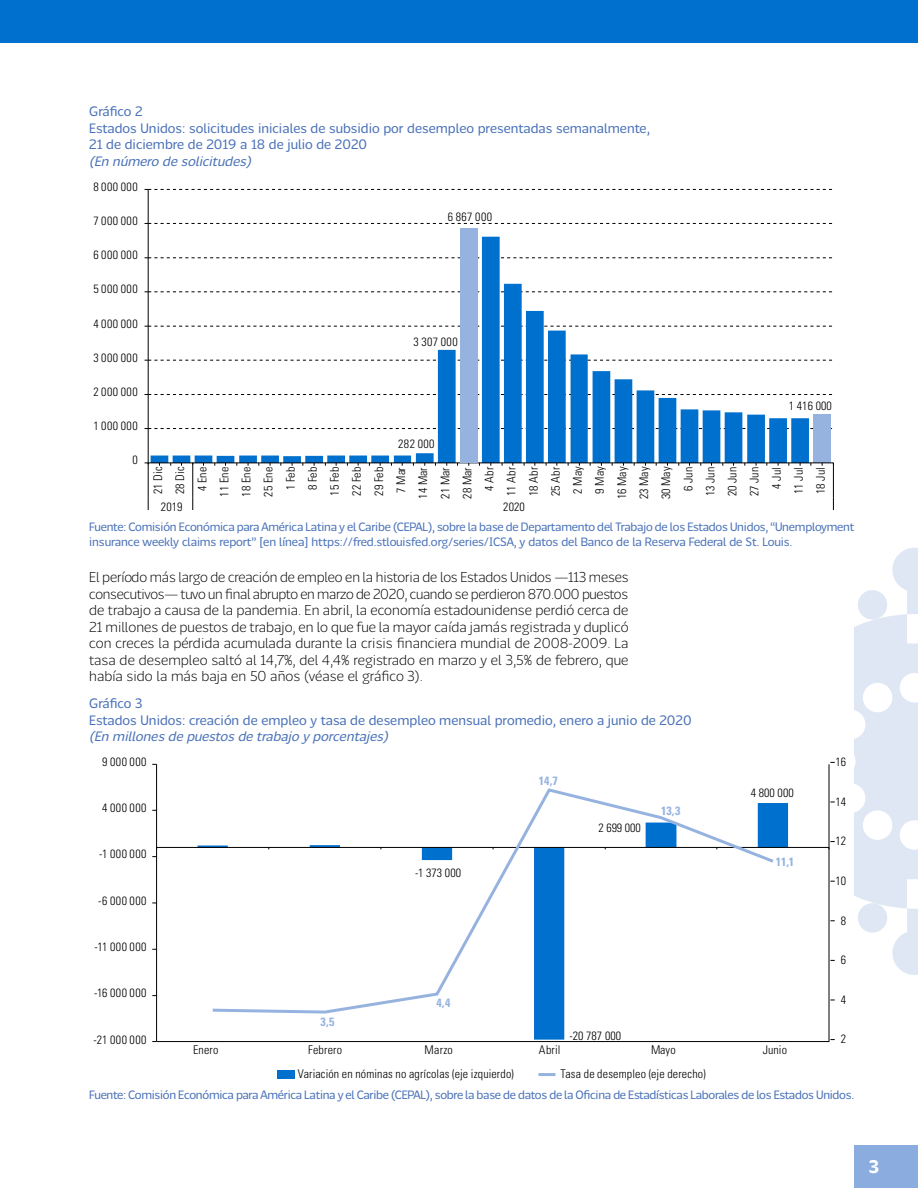
<style>
.page{position:relative;width:918px;height:1188px;background:#fff}
.page>*{position:absolute;margin:0;border:0;box-sizing:border-box;transform-origin:0 0}
.t1{font:700 18px "Chilena";color:#fff}
.t2{font:300 14.25px/16.5px "Chilena";color:#000;text-align:justify}
.t3{font:13.5px/16.5px "Chilena";color:#4971b8}
.t4{font:italic 13.5px "Chilena";color:#4971b8}
.t5{font:300 condensed 12px/22px "Univers LT Std";letter-spacing:.015em;color:#000;text-align:right}
.t6{font:12px/15px "Chilena";letter-spacing:-.02em;color:#4971b8}
.t7{font:700 condensed 12px "Univers LT Std";color:#96b3e0}
</style>
<div class="page">
<div style="left:854px;top:1145px;width:64px;height:43px;background:#8bacde"></div>
<div style="left:0;top:0;width:918px;height:43px;background:#0070ce"></div>
<svg style="left:854px;top:621px;width:64px;height:281px;fill:#dfe7f4"></svg>
<svg style="left:858px;top:547px;width:60px;height:74px"></svg>
<svg style="left:858px;top:902px;width:60px;height:73px"></svg>
<div style="left:813px;top:415px;width:18px;height:48px;background:#96b3e0"></div>
<svg style="left:151px;top:237px;width:658px;height:225px"></svg>
<hr style="left:148px;top:189px;width:1px;height:274px;background:#000">
<svg style="left:145px;top:189px;width:688px;height:1px"></svg>
<svg style="left:145px;top:223px;width:688px;height:1px"></svg>
<svg style="left:145px;top:257px;width:688px;height:2px"></svg>
<svg style="left:145px;top:291px;width:688px;height:2px"></svg>
<svg style="left:145px;top:326px;width:688px;height:1px"></svg>
<svg style="left:145px;top:360px;width:688px;height:1px"></svg>
<svg style="left:145px;top:394px;width:688px;height:1px"></svg>
<svg style="left:145px;top:428px;width:688px;height:1px"></svg>
<hr style="left:148px;top:462px;width:685px;height:1px;background:#000">
<hr style="left:833px;top:463px;width:1px;height:34px;background:#000">
<hr style="left:192px;top:463px;width:1px;height:34px;background:#000">
<hr style="left:148px;top:463px;width:1px;height:34px;background:#000">
<svg style="left:833px;top:497px;width:1px;height:13px"></svg>
<svg style="left:192px;top:497px;width:1px;height:13px"></svg>
<svg style="left:148px;top:497px;width:1px;height:13px"></svg>
<div style="left:460px;top:228px;width:18px;height:235px;background:#96b3e0"></div>
<svg style="left:198px;top:803px;width:590px;height:237px"></svg>
<hr style="left:829px;top:764px;width:1px;height:278px;background:#000">
<hr style="left:156px;top:764px;width:1px;height:278px;background:#000">
<hr style="left:157px;top:847px;width:672px;height:1px;background:#000">
<svg style="left:210px;top:788px;width:567px;height:227px"></svg>
<svg style="left:753px;top:826px;width:82px;height:97px"></svg>
<div style="left:277px;top:1070px;width:17px;height:9px;background:#0070ce"></div>
<hr style="left:538px;top:1073px;width:17px;height:3px;background:#96b3e0">
<hr style="left:157px;top:1041px;width:672px;height:1px;background:#000">
<p class="t3" style="left:89px;top:103px;width:562px">Gráfico 2<br>Estados Unidos: solicitudes iniciales de subsidio por desempleo presentadas semanalmente,<br>21 de diciembre de 2019 a 18 de julio de 2020</p>
<p class="t4" style="left:89px;top:152px;width:167px">(En número de solicitudes)</p>
<p class="t5" style="left:93px;top:176px;width:46px">8 000 000</p>
<p class="t5" style="left:93px;top:210px;width:46px">7 000 000</p>
<p class="t5" style="left:93px;top:244px;width:46px">6 000 000</p>
<p class="t5" style="left:93px;top:278px;width:46px">5 000 000</p>
<p class="t5" style="left:93px;top:312px;width:46px">4 000 000</p>
<p class="t5" style="left:93px;top:347px;width:46px">3 000 000</p>
<p class="t5" style="left:93px;top:381px;width:46px">2 000 000</p>
<p class="t5" style="left:93px;top:415px;width:46px">1 000 000</p>
<p class="t5" style="left:132px;top:449px;width:7px">0</p>
<p class="t5" style="left:448px;top:206px;width:46px">6 867 000</p>
<p class="t5" style="left:413px;top:330px;width:46px">3 307 000</p>
<p class="t5" style="left:398px;top:433px;width:38px">282 000</p>
<p class="t5" style="left:789px;top:395px;width:45px">1 416 000</p>
<p class="t5" style="left:147px;top:499px;width:34px;rotate:-90deg">21 Dic<br>28 Dic<br>4 Ene<br>11 Ene<br>18 Ene<br>25 Ene<br>1 Feb<br>8 Feb<br>15 Feb<br>22 Feb<br>29 Feb<br>7 Mar<br>14 Mar<br>21 Mar<br>28 Mar<br>4 Abr<br>11 Abr<br>18 Abr<br>25 Abr<br>2 May<br>9 May<br>16 May<br>23 May<br>30 May<br>6 Jun<br>13 Jun<br>20 Jun<br>27 Jun<br>4 Jul<br>11 Jul<br>18 Jul</p>
<p class="t5" style="left:161px;top:496px;width:23px">2019</p>
<p class="t5" style="left:503px;top:496px;width:23px">2020</p>
<p class="t6" style="left:89px;top:519px;width:767px">Fuente: Comisión Económica para América Latina y el Caribe (CEPAL), sobre la base de Departamento del Trabajo de los Estados Unidos, “Unemployment insurance weekly claims report” [en línea] https://fred.stlouisfed.org/series/ICSA, y datos del Banco de la Reserva Federal de St. Louis.</p>
<p class="t2" style="left:89px;top:568px;width:541px">El período más largo de creación de empleo en la historia de los Estados Unidos —113 meses consecutivos— tuvo un final abrupto en marzo de 2020, cuando se perdieron 870.000 puestos de trabajo a causa de la pandemia. En abril, la economía estadounidense perdió cerca de 21 millones de puestos de trabajo, en lo que fue la mayor caída jamás registrada y duplicó con creces la pérdida acumulada durante la crisis financiera mundial de 2008-2009. La tasa de desempleo saltó al 14,7%, del 4,4% registrado en marzo y el 3,5% de febrero, que había sido la más baja en 50 años (véase el gráfico 3).</p>
<p class="t3" style="left:89px;top:694px;width:604px">Gráfico 3<br>Estados Unidos: creación de empleo y tasa de desempleo mensual promedio, enero a junio de 2020</p>
<p class="t4" style="left:89px;top:727px;width:304px">(En millonesde puestosde trabajo y porcentajes)</p>
<p class="t5" style="left:102px;top:751px;width:46px">9 000 000</p>
<p class="t5" style="left:102px;top:797px;width:46px">4 000 000</p>
<p class="t5" style="left:99px;top:843px;width:49px">-1 000 000</p>
<p class="t5" style="left:98px;top:889px;width:50px">-6 000 000</p>
<p class="t5" style="left:95px;top:936px;width:54px">-11 000 000</p>
<p class="t5" style="left:94px;top:982px;width:54px">-16 000 000</p>
<p class="t7" style="left:321px;top:1015px;width:15px">3,5</p>
<p class="t5" style="left:415px;top:861px;width:47px">-1 373 000</p>
<p class="t7" style="left:437px;top:995px;width:15px">4,4</p>
<p class="t7" style="left:539px;top:773px;width:20px">14,7</p>
<p class="t5" style="left:599px;top:816px;width:44px">2 699 000</p>
<p class="t7" style="left:661px;top:803px;width:21px">13,3</p>
<p class="t5" style="left:751px;top:782px;width:45px">4 800 000</p>
<p class="t7" style="left:776px;top:854px;width:20px">11,1</p>
<p class="t5" style="left:835px;top:751px;width:12px">16</p>
<p class="t5" style="left:835px;top:790px;width:12px">14</p>
<p class="t5" style="left:835px;top:830px;width:12px">12</p>
<p class="t5" style="left:835px;top:870px;width:12px">10</p>
<p class="t5" style="left:841px;top:909px;width:7px">8</p>
<p class="t5" style="left:841px;top:949px;width:7px">6</p>
<p class="t5" style="left:841px;top:989px;width:7px">4</p>
<p class="t5" style="left:569px;top:1024px;width:53px">-20 787 000</p>
<p class="t5" style="left:841px;top:1028px;width:7px">2</p>
<p class="t5" style="left:93px;top:1028px;width:55px">-21 000 000</p>
<p class="t5" style="left:193px;top:1039px;width:27px">Enero</p>
<p class="t5" style="left:308px;top:1039px;width:36px">Febrero</p>
<p class="t5" style="left:425px;top:1039px;width:30px">Marzo</p>
<p class="t5" style="left:539px;top:1039px;width:23px">Abril</p>
<p class="t5" style="left:651px;top:1039px;width:26px">Mayo</p>
<p class="t5" style="left:763px;top:1039px;width:26px">Junio</p>
<p class="t5" style="left:298px;top:1063px;width:218px">Variación en nóminas no agrícolas (eje izquierdo)</p>
<p class="t5" style="left:561px;top:1063px;width:147px">Tasa de desempleo (eje derecho)</p>
<p class="t6" style="left:89px;top:1086px;width:766px">Fuente: Comisión Económica para América Latina y el Caribe (CEPAL), sobre la base de datos de la Oficina de Estadísticas Laborales de los Estados Unidos.</p>
<p class="t1" style="left:869px;top:1154px;width:12px">3</p>
</div>
